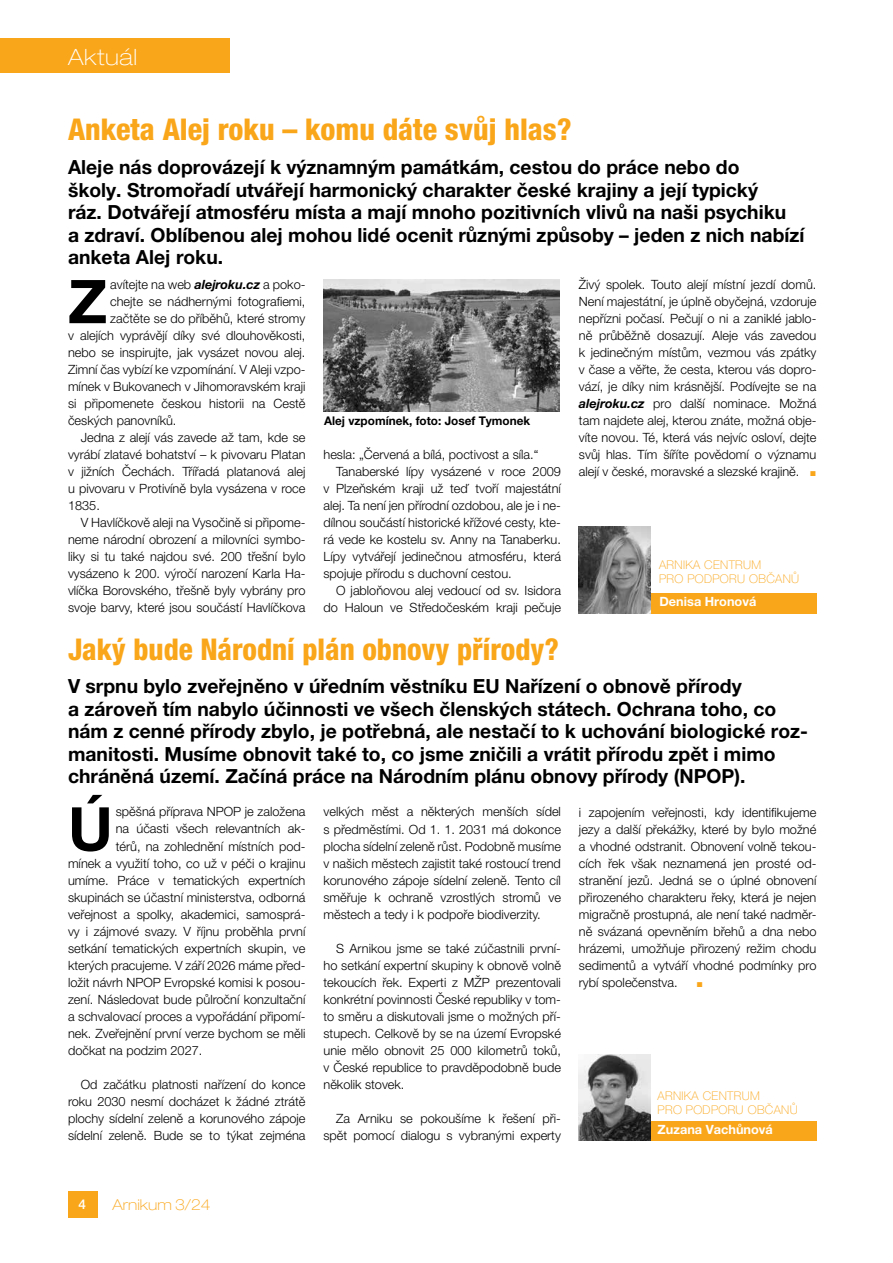
<style>
.page{position:relative;width:893px;height:1263px;background:#fff}
.page>*{position:absolute;margin:0;border:0;box-sizing:border-box;transform-origin:0 0}
.t1{font:700 60.45px "Helvetica Neue LT Pro";color:#000}
.t2{font:800 condensed 30px "Helvetica Neue LT Pro";color:#faa61a}
.t3{font:100 expanded 22.5px "Helvetica Neue LT Pro";letter-spacing:.03em;color:#fff}
.t4{font:700 19.5px/22.5px "Helvetica Neue LT Pro";color:#000}
.t5{font:100 expanded 15px "Helvetica Neue LT Pro";color:#faa61a}
.t6{font:500 13.5px "Helvetica Neue LT Pro";color:#fff}
.t7{font:300 12.75px/17px "Helvetica Neue LT Pro";color:#000;text-align:justify}
.t8{font:700 12.75px "Helvetica Neue LT Pro";color:#fff}
.t9{font:100 12px/14.4px "Helvetica Neue LT Pro";letter-spacing:.03em;color:#faa61a}
.t10{font:700 12px "Helvetica Neue LT Pro";color:#000}
.t11{font:10.5px "Arial";color:#faa61a}
.s1{font-weight:700;font-style:italic}
.s2{font-family:"Arial";font-weight:400;font-size:10.5px;color:#faa61a}
</style>
<div class="page">
<div style="left:68px;top:1191px;width:29px;height:26px;background:#faa61a"></div>
<div style="left:0;top:38px;width:230px;height:34px;background:#faa61a"></div>
<div style="left:649px;top:593px;width:167px;height:20px;background:#faa61a"></div>
<div style="left:595px;top:1121px;width:221px;height:20px;background:#faa61a"></div>
<img style="left:579px;top:527px;width:71px;height:86px">
<img style="left:579px;top:1054px;width:71px;height:87px">
<img style="left:323px;top:280px;width:237px;height:132px">
<h3 class="t3" style="left:68px;top:43px;width:71px">Aktuál</h3>
<h2 class="t2" style="left:68px;top:111px;width:505px">Anketa Alej roku – komu dáte svůj hlas?</h2>
<p class="t4" style="left:68px;top:156px;width:738px">Aleje nás doprovázejí k významným památkám, cestou do práce nebo do<br>školy. Stromořadí utvářejí harmonický charakter české krajiny a její typický<br>ráz. Dotvářejí atmosféru místa a mají mnoho pozitivních vlivů na naši psychiku<br>a zdraví. Oblíbenou alej mohou lidé ocenit různými způsoby – jeden z nich nabízí anketa Alej roku.</p>
<h1 class="t1" style="left:68px;top:264px;width:41px">Z</h1>
<p class="t7" style="left:110px;top:276px;width:197px">avítejte na web <span class="s1">alejroku.cz</span> a poko-</p>
<p class="t7" style="left:579px;top:276px;width:239px">Živý spolek. Touto alejí místní jezdí domů.<br>Není majestátní, je úplně obyčejná, vzdoruje nepřízni počasí. Pečují o ni a zaniklé jablo&shy;ně průběžně dosazují. Aleje vás zavedou k jedinečným místům, vezmou vás zpátky v čase a věřte, že cesta, kterou vás dopro&shy;vází, je díky nim krásnější. Podívejte se na <span class="s1">alejroku.cz</span> pro další nominace. Možná tam najdete alej, kterou znáte, možná obje&shy;víte novou. Té, která vás nejvíc osloví, dejte svůj hlas. Tím šíříte povědomí o významu alejí v české, moravské a slezské krajině. <span class="s2">■</span></p>
<p class="t7" style="left:110px;top:293px;width:197px">chejte se nádhernými fotografiemi,</p>
<p class="t7" style="left:110px;top:310px;width:197px">začtěte se do příběhů, které stromy</p>
<p class="t7" style="left:68px;top:327px;width:239px">v alejích vyprávějí díky své dlouhověkosti,</p>
<p class="t7" style="left:68px;top:344px;width:239px">nebo se inspirujte, jak vysázet novou alej.</p>
<p class="t7" style="left:68px;top:361px;width:239px">Zimní čas vybízí ke vzpomínání. V Aleji vzpo-</p>
<p class="t7" style="left:68px;top:378px;width:239px">mínek v Bukovanech v Jihomoravském kraji</p>
<p class="t7" style="left:68px;top:395px;width:239px">si připomenete českou historii na Cestě</p>
<p class="t7" style="left:68px;top:412px;width:110px">českých panovníků.</p>
<p class="t7" style="left:81px;top:429px;width:226px">Jedna z alejí vás zavede až tam, kde se</p>
<p class="t7" style="left:68px;top:446px;width:239px">vyrábí zlatavé bohatství – k pivovaru Platan</p>
<p class="t7" style="left:68px;top:463px;width:239px">v jižních Čechách. Třířadá platanová alej</p>
<p class="t7" style="left:68px;top:480px;width:239px">u pivovaru v Protivíně byla vysázena v roce</p>
<p class="t7" style="left:68px;top:497px;width:33px">1835.</p>
<p class="t7" style="left:81px;top:514px;width:226px">V Havlíčkově aleji na Vysočině si připome-</p>
<p class="t7" style="left:68px;top:531px;width:239px">neme národní obrození a milovníci symbo-</p>
<p class="t7" style="left:68px;top:548px;width:239px">liky si tu také najdou své. 200 třešní bylo</p>
<p class="t7" style="left:68px;top:565px;width:239px">vysázeno k 200. výročí narození Karla Ha-</p>
<p class="t7" style="left:68px;top:582px;width:239px">vlíčka Borovského, třešně byly vybrány pro</p>
<p class="t7" style="left:68px;top:599px;width:239px">svoje barvy, které jsou součástí Havlíčkova</p>
<p class="t10" style="left:324px;top:413px;width:208px">Alej vzpomínek, foto: Josef Tymonek</p>
<p class="t7" style="left:323px;top:446px;width:216px">hesla: „Červená a bílá, poctivost a síla.“</p>
<p class="t7" style="left:336px;top:463px;width:226px">Tanaberské lípy vysázené v roce 2009</p>
<p class="t7" style="left:323px;top:480px;width:239px">v Plzeňském kraji už teď tvoří majestátní</p>
<p class="t7" style="left:323px;top:497px;width:239px">alej. Ta není jen přírodní ozdobou, ale je i ne-</p>
<p class="t7" style="left:323px;top:514px;width:239px">dílnou součástí historické křížové cesty, kte-</p>
<p class="t7" style="left:323px;top:531px;width:239px">rá vede ke kostelu sv. Anny na Tanaberku.</p>
<p class="t7" style="left:323px;top:548px;width:239px">Lípy vytvářejí jedinečnou atmosféru, která</p>
<p class="t7" style="left:323px;top:565px;width:190px">spojuje přírodu s duchovní cestou.</p>
<p class="t7" style="left:336px;top:582px;width:226px">O jabloňovou alej vedoucí od sv. Isidora</p>
<p class="t7" style="left:323px;top:599px;width:239px">do Haloun ve Středočeském kraji pečuje</p>
<p class="t9" style="left:659px;top:557px;width:142px">ARNIKA CENTRUM<br>PRO PODPORU OBČANŮ</p>
<p class="t8" style="left:659px;top:593px;width:98px">Denisa Hronová</p>
<h2 class="t2" style="left:68px;top:631px;width:493px">Jaký bude Národní plán obnovy přírody?</h2>
<p class="t4" style="left:68px;top:674px;width:741px">V srpnu bylo zveřejněno v úředním věstníku EU Nařízení o obnově přírody<br>a zároveň tím nabylo účinnosti ve všech členských státech. Ochrana toho, co nám z cenné přírody zbylo, je potřebná, ale nestačí to k uchování biologické roz&shy;manitosti. Musíme obnovit také to, co jsme zničili a vrátit přírodu zpět i mimo chráněná území. Začíná práce na Národním plánu obnovy přírody (NPOP).</p>
<h1 class="t1" style="left:68px;top:791px;width:46px">Ú</h1>
<p class="t7" style="left:116px;top:803px;width:191px">spěšná příprava NPOP je založena</p>
<p class="t7" style="left:116px;top:820px;width:191px">na účasti všech relevantních ak-</p>
<p class="t7" style="left:116px;top:837px;width:191px">térů, na zohlednění místních pod-</p>
<p class="t7" style="left:68px;top:854px;width:239px">mínek a využití toho, co už v péči o krajinu</p>
<p class="t7" style="left:68px;top:871px;width:239px">umíme. Práce v tematických expertních</p>
<p class="t7" style="left:68px;top:888px;width:239px">skupinách se účastní ministerstva, odborná</p>
<p class="t7" style="left:68px;top:905px;width:239px">veřejnost a spolky, akademici, samosprá-</p>
<p class="t7" style="left:68px;top:922px;width:239px">vy i zájmové svazy. V říjnu proběhla první</p>
<p class="t7" style="left:68px;top:939px;width:239px">setkání tematických expertních skupin, ve</p>
<p class="t7" style="left:68px;top:956px;width:239px">kterých pracujeme. V září 2026 máme před-</p>
<p class="t7" style="left:68px;top:973px;width:239px">ložit návrh NPOP Evropské komisi k posou-</p>
<p class="t7" style="left:68px;top:990px;width:239px">zení. Následovat bude půlroční konzultační</p>
<p class="t7" style="left:68px;top:1007px;width:239px">a schvalovací proces a vypořádání připomí-</p>
<p class="t7" style="left:68px;top:1024px;width:239px">nek. Zveřejnění první verze bychom se měli</p>
<p class="t7" style="left:68px;top:1041px;width:136px">dočkat na podzim 2027.</p>
<p class="t7" style="left:68px;top:1075px;width:239px;text-indent:13px">Od začátku platnosti nařízení do konce roku 2030 nesmí docházet k žádné ztrátě plochy sídelní zeleně a korunového zápoje sídelní zeleně. Bude se to týkat zejména</p>
<p class="t7" style="left:323px;top:803px;width:239px">velkých měst a některých menších sídel s předměstími. Od 1. 1. 2031 má dokonce plocha sídelní zeleně růst. Podobně musíme v našich městech zajistit také rostoucí trend korunového zápoje sídelní zeleně. Tento cíl směřuje k ochraně vzrostlých stromů ve městech a tedy i k podpoře biodiverzity.</p>
<p class="t7" style="left:323px;top:939px;width:239px;text-indent:13px">S Arnikou jsme se také zúčastnili první&shy;ho setkání expertní skupiny k obnově volně tekoucích řek. Experti z MŽP prezentovali konkrétní povinnosti České republiky v tom&shy;to směru a diskutovali jsme o možných pří&shy;stupech. Celkově by se na území Evropské unie mělo obnovit 25 000 kilometrů toků, v České republice to pravděpodobně bude několik stovek.</p>
<p class="t7" style="left:323px;top:1109px;width:239px;text-align:right">Za Arniku se pokoušíme k řešení při&shy;spět pomocí dialogu s vybranými experty</p>
<p class="t7" style="left:579px;top:803px;width:239px">i zapojením veřejnosti, kdy identifikujeme jezy a další překážky, které by bylo možné a vhodné odstranit. Obnovení volně tekou&shy;cích řek však neznamená jen prosté od&shy;stranění jezů. Jedná se o úplné obnovení přirozeného charakteru řeky, která je nejen migračně prostupná, ale není také nadměr&shy;ně svázaná opevněním břehů a dna nebo hrázemi, umožňuje přirozený režim chodu sedimentů a vytváří vhodné podmínky pro rybí společenstva.</p>
<p class="t11" style="left:697px;top:976px;width:8px">■</p>
<p class="t9" style="left:658px;top:1088px;width:142px">ARNIKA CENTRUM<br>PRO PODPORU OBČANŮ</p>
<p class="t8" style="left:658px;top:1122px;width:117px">Zuzana Vachůnová</p>
<p class="t6" style="left:79px;top:1196px;width:9px">4</p>
<p class="t5" style="left:113px;top:1196px;width:99px">Arnikum 3/24</p>
</div>
